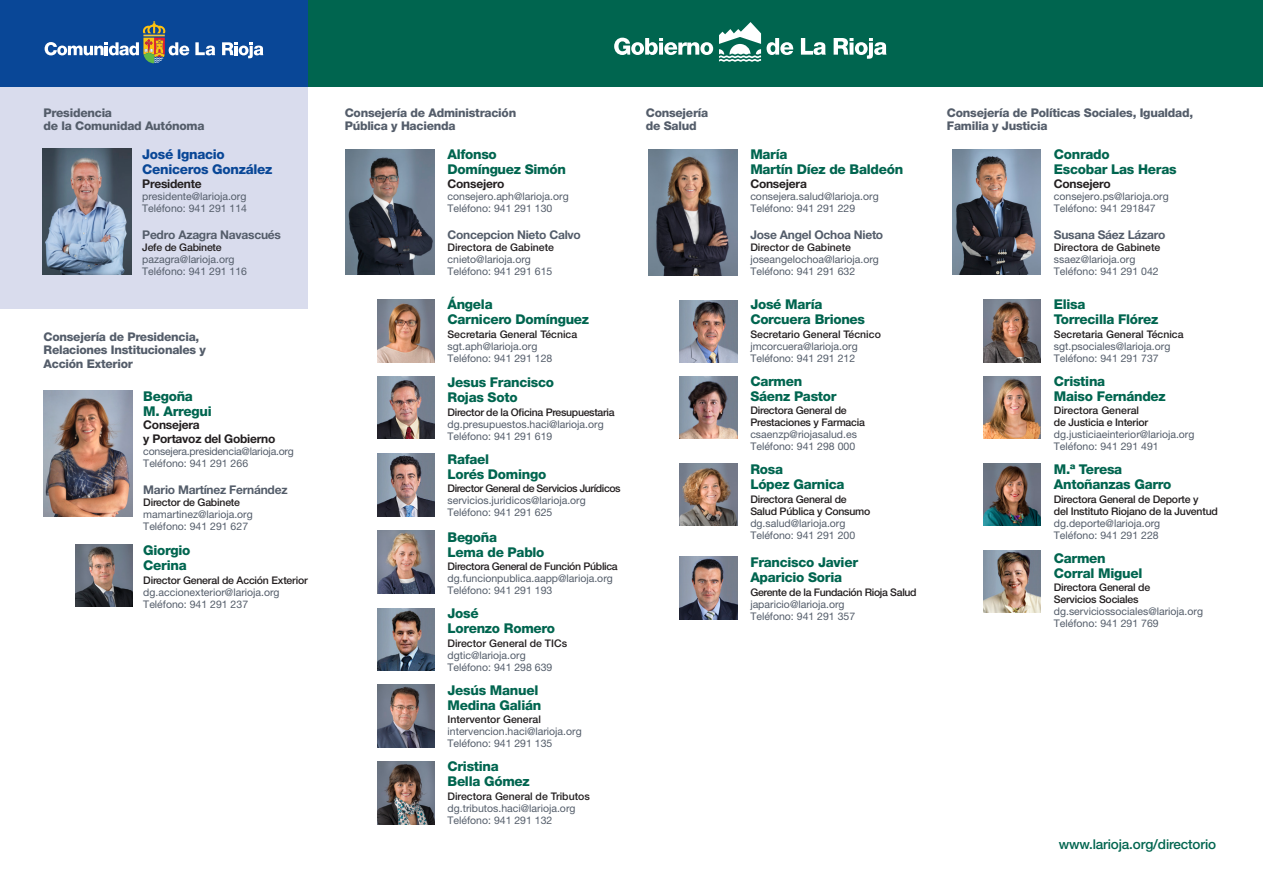
<style>
.page{position:relative;width:1263px;height:893px;background:#fff}
.page>*{position:absolute;margin:0;border:0;box-sizing:border-box;transform-origin:0 0}
.t1{font:800 13.5px/15px "Helvetica Neue LT Pro";letter-spacing:-.02em;color:#00654f}
.t2{font:800 13.5px/15px "Helvetica Neue LT Pro";letter-spacing:-.02em;color:#094797}
.t3{font:500 13.5px "Helvetica Neue LT Pro";letter-spacing:-.01em;color:#00654f}
.t4{font:800 12px/13.5px "Helvetica Neue LT Pro";letter-spacing:-.02em;color:#545d6a}
.t5{font:700 12px "Helvetica Neue LT Pro";letter-spacing:-.02em;color:#545d6a}
.t6{font:700 12px/13.5px "Helvetica Neue LT Pro";letter-spacing:-.02em;color:#231f20}
.t7{font:10.5px/12px "Helvetica Neue LT Pro";color:#545d6a}
.t8{font:500 10.5px/12px "Helvetica Neue LT Pro";letter-spacing:-.02em;color:#231f20}
.t9{font:500 10.5px "Helvetica Neue LT Pro";color:#231f20}
.t10{font:10.5px/12px "Helvetica Neue LT Pro";letter-spacing:-.02em;color:#545d6a}
.t11{font:500 10.5px "Helvetica Neue LT Pro";letter-spacing:-.04em;color:#231f20}
.s1{font-weight:500;color:#231f20}
</style>
<div class="page">
<div style="left:0;top:0;width:1263px;height:86px;background:#00654f"></div>
<div style="left:0;top:86px;width:307px;height:222px;background:#d9dced"></div>
<svg style="left:719px;top:22px;width:74px;height:40px"></svg>
<svg style="left:801px;top:38px;width:25px;height:17px"></svg>
<svg style="left:834px;top:38px;width:52px;height:21px"></svg>
<svg style="left:614px;top:38px;width:99px;height:17px"></svg>
<img style="left:346px;top:149px;width:88px;height:125px">
<img style="left:377px;top:300px;width:57px;height:62px">
<img style="left:680px;top:300px;width:57px;height:62px">
<img style="left:983px;top:300px;width:58px;height:62px">
<img style="left:43px;top:149px;width:88px;height:125px">
<img style="left:44px;top:390px;width:88px;height:126px">
<img style="left:648px;top:150px;width:89px;height:125px">
<img style="left:952px;top:149px;width:89px;height:126px">
<img style="left:377px;top:377px;width:57px;height:62px">
<img style="left:680px;top:377px;width:57px;height:62px">
<img style="left:983px;top:376px;width:58px;height:63px">
<img style="left:377px;top:454px;width:57px;height:62px">
<img style="left:680px;top:557px;width:57px;height:62px">
<img style="left:680px;top:463px;width:57px;height:63px">
<img style="left:983px;top:463px;width:58px;height:63px">
<img style="left:377px;top:531px;width:57px;height:62px">
<img style="left:983px;top:550px;width:58px;height:62px">
<img style="left:377px;top:608px;width:57px;height:62px">
<img style="left:377px;top:685px;width:57px;height:62px">
<img style="left:377px;top:762px;width:57px;height:62px">
<div style="left:0;top:0;width:308px;height:86px;background:#094797"></div>
<svg style="left:195px;top:42px;width:20px;height:13px"></svg>
<svg style="left:222px;top:42px;width:41px;height:16px"></svg>
<svg style="left:45px;top:21px;width:144px;height:42px"></svg>
<img style="left:75px;top:544px;width:57px;height:63px">
<p class="t4" style="left:44px;top:106px;width:162px">Presidencia<br>de la Comunidad Autónoma</p>
<p class="t4" style="left:345px;top:106px;width:173px">Consejería de Administración<br>Pública y Hacienda</p>
<p class="t4" style="left:646px;top:106px;width:64px">Consejería de Salud</p>
<p class="t4" style="left:947px;top:106px;width:248px">Consejería de Políticas Sociales, Igualdad,<br>Familia y Justicia</p>
<p class="t2" style="left:142px;top:147px;width:132px">José Ignacio<br>Ceniceros González</p>
<p class="t6" style="left:142px;top:176px;width:61px">Presidente</p>
<p class="t7" style="left:142px;top:190px;width:106px">presidente@larioja.org<br>Teléfono: 941 291 114</p>
<p class="t5" style="left:142px;top:227px;width:140px">Pedro Azagra Navascués</p>
<p class="t8" style="left:142px;top:241px;width:81px">Jefe de Gabinete</p>
<p class="t7" style="left:142px;top:253px;width:106px">pazagra@larioja.org<br>Teléfono: 941 291 116</p>
<p class="t1" style="left:1054px;top:147px;width:124px">Conrado<br>Escobar Las Heras</p>
<p class="t6" style="left:1054px;top:176px;width:58px">Consejero</p>
<p class="t7" style="left:1054px;top:190px;width:116px">consejero.ps@larioja.org<br>Teléfono: 941 291847</p>
<p class="t5" style="left:1054px;top:227px;width:113px">Susana Sáez Lázaro</p>
<p class="t9" style="left:1054px;top:241px;width:108px">Directora de Gabinete</p>
<p class="t7" style="left:1054px;top:253px;width:106px">ssaez@larioja.org<br>Teléfono: 941 291 042</p>
<p class="t1" style="left:1054px;top:297px;width:106px">Elisa<br>Torrecilla Flórez</p>
<p class="t7" style="left:1054px;top:328px;width:131px"><span class="s1">Secretaria General Técnica </span>sgt.psociales@larioja.org<br>Teléfono: 941 291 737</p>
<p class="t1" style="left:1054px;top:373px;width:113px">Cristina<br>Maiso Fernández</p>
<p class="t8" style="left:1054px;top:404px;width:96px">Directora General de Justicia e Interior</p>
<p class="t7" style="left:1054px;top:428px;width:142px">dg.justiciaeinterior@larioja.org<br>Teléfono: 941 291 491</p>
<p class="t1" style="left:1054px;top:462px;width:119px">M.ª Teresa<br>Antoñanzas Garro</p>
<p class="t8" style="left:1054px;top:493px;width:166px">Directora General de Deporte y<br>del Instituto Riojano de la Juventud</p>
<p class="t7" style="left:1054px;top:517px;width:108px">dg.deporte@larioja.org<br>Teléfono: 941 291 228</p>
<p class="t1" style="left:1054px;top:550px;width:90px">Carmen<br>Corral Miguel</p>
<p class="t8" style="left:1054px;top:581px;width:98px">Directora General de<br>Servicios Sociales</p>
<p class="t7" style="left:1054px;top:605px;width:151px">dg.serviciossociales@larioja.org<br>Teléfono: 941 291 769</p>
<p class="t1" style="left:750px;top:147px;width:154px">María<br>Martín Díez de Baldeón</p>
<p class="t6" style="left:750px;top:177px;width:58px">Consejera</p>
<p class="t7" style="left:750px;top:190px;width:130px">consejera.salud@larioja.org<br>Teléfono: 941 291 229</p>
<p class="t5" style="left:750px;top:227px;width:134px">Jose Angel Ochoa Nieto</p>
<p class="t9" style="left:750px;top:241px;width:102px">Director de Gabinete</p>
<p class="t7" style="left:750px;top:253px;width:130px">joseangelochoa@larioja.org<br>Teléfono: 941 291 632</p>
<p class="t1" style="left:750px;top:297px;width:116px">José María<br>Corcuera Briones</p>
<p class="t9" style="left:750px;top:328px;width:132px">Secretario General Técnico</p>
<p class="t7" style="left:750px;top:340px;width:109px">jmcorcuera@larioja.org<br>Teléfono: 941 291 212</p>
<p class="t1" style="left:750px;top:373px;width:88px">Carmen<br>Sáenz Pastor</p>
<p class="t8" style="left:750px;top:404px;width:116px">Directora General de<br>Prestaciones y Farmacia</p>
<p class="t7" style="left:750px;top:428px;width:108px">csaenzp@riojasalud.es<br>Teléfono: 941 298 000</p>
<p class="t1" style="left:750px;top:462px;width:96px">Rosa<br>López Garnica</p>
<p class="t8" style="left:750px;top:493px;width:122px">Directora General de<br>Salud Pública y Consumo</p>
<p class="t7" style="left:750px;top:517px;width:106px">dg.salud@larioja.org<br>Teléfono: 941 291 200</p>
<p class="t1" style="left:750px;top:555px;width:109px">Francisco Javier</p>
<p class="t1" style="left:750px;top:570px;width:93px">Aparicio Soria</p>
<p class="t8" style="left:750px;top:586px;width:168px">Gerente de la Fundación Rioja Salud</p>
<p class="t7" style="left:750px;top:598px;width:106px">japaricio@larioja.org<br>Teléfono: 941 291 357</p>
<p class="t1" style="left:447px;top:147px;width:120px">Alfonso<br>Domínguez Simón</p>
<p class="t6" style="left:447px;top:177px;width:58px">Consejero</p>
<p class="t7" style="left:447px;top:190px;width:123px">consejero.aph@larioja.org<br>Teléfono: 941 291 130</p>
<p class="t5" style="left:447px;top:227px;width:135px">Concepcion Nieto Calvo</p>
<p class="t9" style="left:447px;top:241px;width:108px">Directora de Gabinete</p>
<p class="t7" style="left:447px;top:253px;width:106px">cnieto@larioja.org<br>Teléfono: 941 291 615</p>
<p class="t1" style="left:447px;top:297px;width:143px">Ángela<br>Carnicero Domínguez</p>
<p class="t9" style="left:447px;top:328px;width:131px">Secretaria General Técnica</p>
<p class="t7" style="left:447px;top:340px;width:106px">sgt.aph@larioja.org<br>Teléfono: 941 291 128</p>
<p class="t1" style="left:447px;top:375px;width:108px">Jesus Francisco<br>Rojas Soto</p>
<p class="t8" style="left:447px;top:406px;width:168px">Director de la Oficina Presupuestaria</p>
<p class="t7" style="left:447px;top:418px;width:158px">dg.presupuestos.haci@larioja.org<br>Teléfono: 941 291 619</p>
<p class="t1" style="left:447px;top:451px;width:100px">Rafael<br>Lorés Domingo</p>
<p class="t11" style="left:447px;top:482px;width:175px">Director General de Servicios Jurídicos</p>
<p class="t7" style="left:447px;top:494px;width:140px">servicios.juridicos@larioja.org<br>Teléfono: 941 291 625</p>
<p class="t1" style="left:447px;top:529px;width:99px">Begoña<br>Lema de Pablo</p>
<p class="t8" style="left:447px;top:560px;width:172px">Directora General de Función Pública</p>
<p class="t7" style="left:447px;top:572px;width:167px">dg.funcionpublica.aapp@larioja.org<br>Teléfono: 941 291 193</p>
<p class="t1" style="left:447px;top:606px;width:109px">José<br>Lorenzo Romero</p>
<p class="t9" style="left:447px;top:637px;width:121px">Director General de TICs</p>
<p class="t7" style="left:447px;top:649px;width:106px">dgtic@larioja.org<br>Teléfono: 941 298 639</p>
<p class="t1" style="left:447px;top:682px;width:95px">Jesús Manuel<br>Medina Galián</p>
<p class="t9" style="left:447px;top:713px;width:95px">Interventor General</p>
<p class="t7" style="left:447px;top:725px;width:136px">intervencion.haci@larioja.org<br>Teléfono: 941 291 135</p>
<p class="t1" style="left:447px;top:759px;width:84px">Cristina<br>Bella Gómez</p>
<p class="t9" style="left:447px;top:790px;width:144px">Directora General de Tributos</p>
<p class="t7" style="left:447px;top:802px;width:129px">dg.tributos.haci@larioja.org<br>Teléfono: 941 291 132</p>
<p class="t4" style="left:44px;top:330px;width:157px">Consejería de Presidencia,</p>
<p class="t4" style="left:44px;top:343px;width:164px">Relaciones Institucionales y</p>
<p class="t4" style="left:44px;top:357px;width:91px">Acción Exterior</p>
<p class="t1" style="left:143px;top:388px;width:70px">Begoña<br>M. Arregui</p>
<p class="t6" style="left:143px;top:418px;width:134px">Consejera<br>y Portavoz del Gobierno</p>
<p class="t10" style="left:143px;top:445px;width:152px">consejera.presidencia@larioja.org<br>Teléfono: 941 291 266</p>
<p class="t5" style="left:143px;top:482px;width:146px">Mario Martínez Fernández</p>
<p class="t8" style="left:143px;top:496px;width:98px">Director de Gabinete</p>
<p class="t7" style="left:143px;top:508px;width:111px">mamartinez@larioja.org<br>Teléfono: 941 291 627</p>
<p class="t1" style="left:143px;top:543px;width:49px">Giorgio<br>Cerina</p>
<p class="t8" style="left:143px;top:574px;width:166px">Director General de Acción Exterior</p>
<p class="t7" style="left:143px;top:586px;width:138px">dg.accionexterior@larioja.org<br>Teléfono: 941 291 237</p>
<p class="t3" style="left:1059px;top:836px;width:159px">www.larioja.org/directorio</p>
</div>
